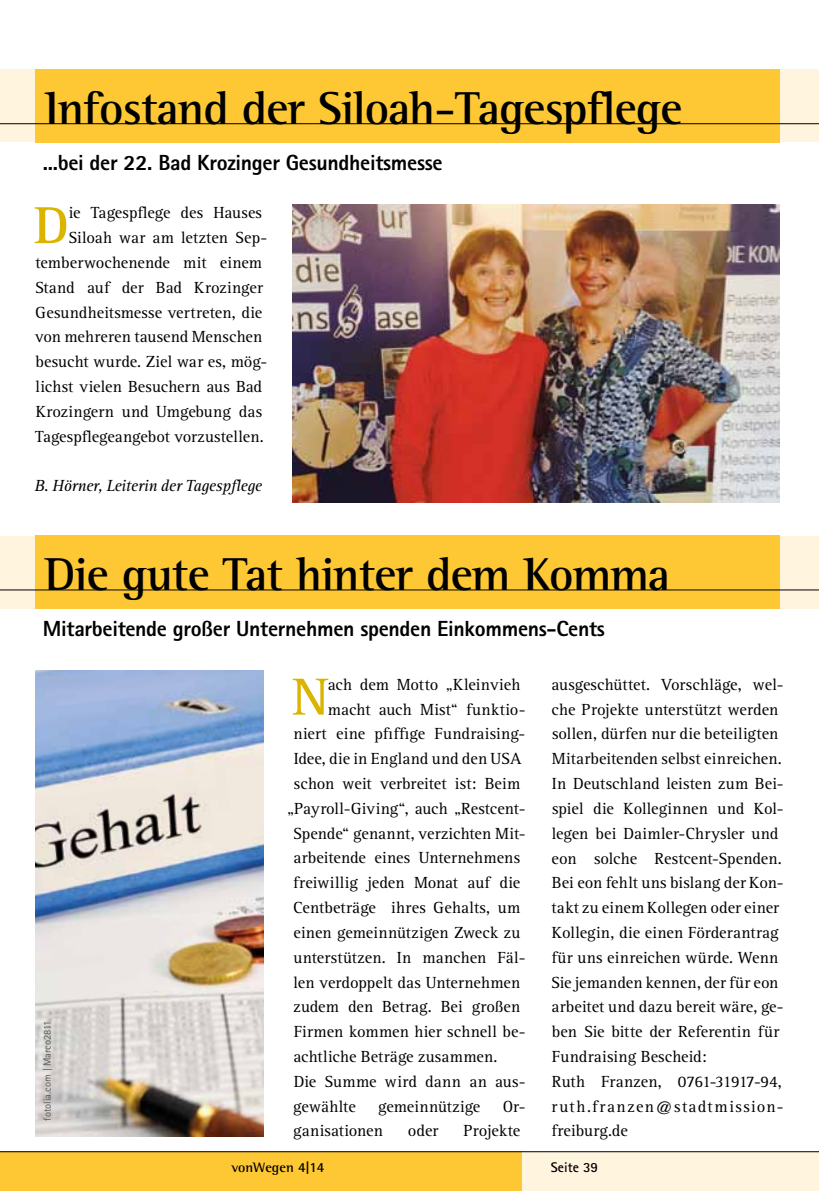
<style>
.page{position:relative;width:819px;height:1191px;background:#fff}
.page>*{position:absolute;margin:0;border:0;box-sizing:border-box;transform-origin:0 0}
.t1{font:700 53.9px "Rotis Serif";color:#dbb400}
.t2{font:700 47.25px "Rotis Semi Serif";letter-spacing:-.02em;color:#000}
.t3{font:800 21.88px "Rotis Sans Serif";letter-spacing:-.015em;color:#000}
.t4{font:16.62px/24.8px "Rotis Serif";letter-spacing:.005em;color:#000}
.t5{font:italic 16.62px "Rotis Serif";letter-spacing:-.015em;color:#000}
.t6{font:700 14px "Rotis Semi Serif";color:#000}
.t7{font:700 14px "Rotis Sans Serif";color:#000}
.t8{font:10.5px "Rotis Sans Serif";color:#575756}
.s1{font-family:"Rotis Sans Serif"}
</style>
<div class="page">
<div style="left:0;top:69px;width:819px;height:73px;background:#fff4dd"></div>
<div style="left:35px;top:69px;width:744px;height:74px;background:#fdc833"></div>
<hr style="left:0;top:123px;width:819px;height:1px;background:#000">
<div style="left:0;top:536px;width:819px;height:72px;background:#fff4dd"></div>
<div style="left:35px;top:536px;width:744px;height:73px;background:#fdc833"></div>
<hr style="left:0;top:589px;width:819px;height:1px;background:#000">
<img style="left:293px;top:204px;width:486px;height:298px">
<img style="left:35px;top:670px;width:228px;height:466px">
<div style="left:0;top:1151px;width:819px;height:40px;background:#fff4dd"></div>
<div style="left:0;top:1151px;width:521px;height:40px;background:#fdc833"></div>
<hr style="left:0;top:1151px;width:819px;height:1px;background:#000">
<h2 class="t2" style="left:45px;top:79px;width:639px">Infostand der Siloah-Tagespflege</h2>
<h3 class="t3" style="left:43px;top:148px;width:401px">...bei der 22. Bad Krozinger Gesundheitsmesse</h3>
<h1 class="t1" style="left:34px;top:193px;width:36px">D</h1>
<p class="t4" style="left:69px;top:201px;width:195px">ie Tagespflege des Hauses</p>
<p class="t4" style="left:68px;top:226px;width:200px">Siloah war am letzten Sep-</p>
<p class="t4" style="left:35px;top:250px;width:228px">temberwochenende mit einem</p>
<p class="t4" style="left:35px;top:275px;width:229px">Stand auf der Bad Krozinger</p>
<p class="t4" style="left:35px;top:300px;width:228px">Gesundheitsmesse vertreten, die</p>
<p class="t4" style="left:35px;top:325px;width:229px">von mehreren tausend Menschen</p>
<p class="t4" style="left:35px;top:350px;width:233px">besucht wurde. Ziel war es, mög-</p>
<p class="t4" style="left:36px;top:374px;width:228px">lichst vielen Besuchern aus Bad</p>
<p class="t4" style="left:36px;top:399px;width:228px">Krozingern und Umgebung das</p>
<p class="t4" style="left:35px;top:424px;width:230px">Tagespflegeangebot vorzustellen.</p>
<p class="t5" style="left:35px;top:476px;width:229px">B. Hörner, Leiterin der Tagespflege</p>
<h2 class="t2" style="left:45px;top:545px;width:627px">Die gute Tat hinter dem Komma</h2>
<h3 class="t3" style="left:43px;top:614px;width:563px">Mitarbeitende großer Unternehmen spenden Einkommens-Cents</h3>
<p class="t8" style="left:41px;top:1120px;width:101px;rotate:-90deg">fotolia.com | Marco2811</p>
<h1 class="t1" style="left:292px;top:665px;width:37px">N</h1>
<p class="t4" style="left:328px;top:672px;width:194px">ach dem Motto „Kleinvieh</p>
<p class="t4" style="left:328px;top:697px;width:199px">macht auch Mist“ funktio-</p>
<p class="t4" style="left:293px;top:722px;width:233px">niert eine pfiffige Fundraising-</p>
<p class="t4" style="left:294px;top:746px;width:229px">Idee, die in England und den USA</p>
<p class="t4" style="left:294px;top:771px;width:228px">schon weit verbreitet ist: Beim</p>
<p class="t4" style="left:287px;top:796px;width:240px">„Payroll-Giving“, auch „Restcent-</p>
<p class="t4" style="left:293px;top:821px;width:234px">Spende“ genannt, verzichten Mit-</p>
<p class="t4" style="left:293px;top:846px;width:228px">arbeitende eines Unternehmens</p>
<p class="t4" style="left:293px;top:871px;width:228px">freiwillig jeden Monat auf die</p>
<p class="t4" style="left:293px;top:895px;width:228px">Centbeträge ihres Gehalts, um</p>
<p class="t4" style="left:293px;top:920px;width:228px">einen gemeinnützigen Zweck zu</p>
<p class="t4" style="left:293px;top:945px;width:233px">unterstützen. In manchen Fäl-</p>
<p class="t4" style="left:293px;top:970px;width:228px">len verdoppelt das Unternehmen</p>
<p class="t4" style="left:293px;top:995px;width:228px">zudem den Betrag. Bei großen</p>
<p class="t4" style="left:294px;top:1019px;width:233px">Firmen kommen hier schnell be-</p>
<p class="t4" style="left:293px;top:1044px;width:206px">achtliche Beträge zusammen.</p>
<p class="t4" style="left:294px;top:1069px;width:233px">Die Summe wird dann an aus-</p>
<p class="t4" style="left:293px;top:1094px;width:64px">gewählte</p>
<p class="t4" style="left:378px;top:1094px;width:104px">gemeinnützige</p>
<p class="t4" style="left:502px;top:1094px;width:24px">Or-</p>
<p class="t4" style="left:293px;top:1119px;width:91px">ganisationen</p>
<p class="t4" style="left:408px;top:1119px;width:32px">oder</p>
<p class="t4" style="left:463px;top:1119px;width:58px">Projekte</p>
<p class="t4" style="left:551px;top:672px;width:234px">ausgeschüttet. Vorschläge, wel&shy;che Projekte unterstützt werden sollen, dürfen nur die beteiligten<br>Mitarbeitenden selbst einreichen.<br>In Deutschland leisten zum Bei&shy;spiel die Kolleginnen und Kol&shy;legen bei Daimler-Chrysler und eon solche Restcent-Spenden.<br>Bei eon fehlt uns bislang der Kon&shy;takt zu einem Kollegen oder einer<br>Kollegin, die einen Förderantrag für uns einreichen würde. Wenn<br>Sie jemanden kennen, der für eon arbeitet und dazu bereit wäre, ge&shy;ben Sie bitte der Referentin für<br>Fundraising Bescheid:<br>Ruth Franzen, 0761-31917-94, ruth.franzen@stadtmission&shy;freiburg.de</p>
<p class="t6" style="left:231px;top:1159px;width:94px">vonWegen <span class="s1">4|14</span></p>
<p class="t7" style="left:551px;top:1158px;width:49px">Seite 39</p>
</div>
